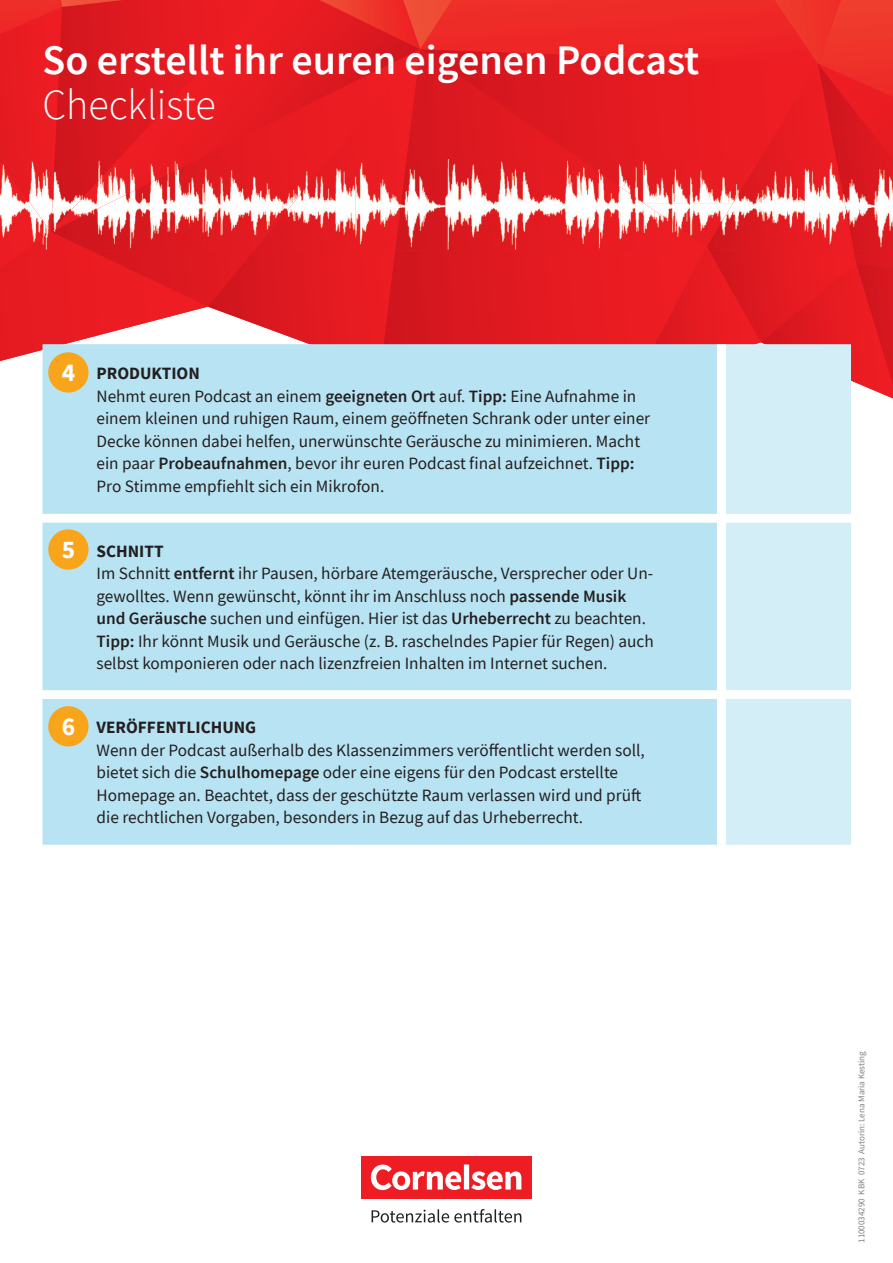
<style>
.page{position:relative;width:893px;height:1263px;background:#fff}
.page>*{position:absolute;margin:0;border:0;box-sizing:border-box;transform-origin:0 0}
.t1{font:600 42px "CV Source Sans";color:#fff}
.t2{font:300 42px "CV Source Sans";color:#fff}
.t3{font:700 25.5px "CV Source Sans";color:#fff}
.t4{font:17.25px/22.5px "CV Source Sans";color:#231f20}
.t5{font:700 17.25px "CV Source Sans";color:#231f20}
.t6{font:9px "CV Source Sans";color:#808285}
.s1{font-weight:700}
.s2{font-weight:600}
</style>
<div class="page">
<svg style="left:0;top:0;width:893px;height:398px;background:#e62c31"></svg>
<img style="left:0;top:160px;width:51px;height:3px">
<img style="left:0;top:163px;width:51px;height:88px">
<img style="left:51px;top:160px;width:139px;height:49px">
<img style="left:97px;top:163px;width:93px;height:88px">
<img style="left:190px;top:160px;width:64px;height:91px">
<img style="left:51px;top:209px;width:46px;height:42px">
<img style="left:254px;top:160px;width:152px;height:91px">
<div style="left:43px;top:344px;width:674px;height:501px;background:#b8e3f2"></div>
<div style="left:726px;top:344px;width:125px;height:501px;background:#d3eef6"></div>
<svg style="left:43px;top:514px;width:674px;height:185px;background:#bee5f3"></svg>
<svg style="left:726px;top:514px;width:125px;height:185px;background:#d7eff6"></svg>
<div style="left:717px;top:344px;width:9px;height:170px;background:#fff"></div>
<div style="left:48px;top:352px;width:41px;height:41px;background:#f9a51b;border-radius:50%"></div>
<div style="left:48px;top:529px;width:41px;height:41px;background:#f9a51b;border-radius:50%"></div>
<div style="left:48px;top:706px;width:41px;height:40px;background:#f9a51b;border-radius:50%"></div>
<div style="left:361px;top:1157px;width:170px;height:42px;background:#ee1d23"></div>
<svg style="left:371px;top:1164px;width:150px;height:26px"></svg>
<svg style="left:372px;top:1209px;width:149px;height:13px"></svg>
<h1 class="t1" style="left:43px;top:32px;width:658px">So erstellt ihr euren eigenen Podcast</h1>
<h1 class="t2" style="left:43px;top:79px;width:175px">Checkliste</h1>
<h2 class="t3" style="left:62px;top:355px;width:15px">4</h2>
<p class="t4" style="left:97px;top:362px;width:555px"><span class="s1">PRODUKTION<br></span>Nehmt euren Podcast an einem <span class="s2">geeigneten Ort</span> auf. <span class="s2">Tipp:</span> Eine Aufnahme in einem kleinen und ruhigen Raum, einem geöffneten Schrank oder unter einer Decke können dabei helfen, unerwünschte Geräusche zu minimieren. Macht ein paar <span class="s2">Probeaufnahmen</span>, bevor ihr euren Podcast final aufzeichnet. <span class="s2">Tipp:<br></span>Pro Stimme empfiehlt sich ein Mikrofon.</p>
<h2 class="t3" style="left:62px;top:532px;width:15px">5</h2>
<p class="t4" style="left:97px;top:539px;width:559px"><span class="s1">SCHNITT<br></span>Im Schnitt <span class="s2">entfernt</span> ihr Pausen, hörbare Atemgeräusche, Versprecher oder Un&shy;gewolltes. Wenn gewünscht, könnt ihr im Anschluss noch <span class="s2">passende Musik und Geräusche</span> suchen und einfügen. Hier ist das <span class="s2">Urheberrecht</span> zu beachten.<br><span class="s2">Tipp:</span> Ihr könnt Musik und Geräusche (z. B. raschelndes Papier für Regen) auch selbst komponieren oder nach lizenzfreien Inhalten im Internet suchen.</p>
<h2 class="t3" style="left:62px;top:709px;width:15px">6</h2>
<p class="t5" style="left:97px;top:716px;width:161px">VERÖFFENTLICHUNG</p>
<p class="t4" style="left:97px;top:739px;width:550px">Wenn der Podcast außerhalb des Klassenzimmers veröffentlicht werden soll, bietet sich die <span class="s2">Schulhomepage</span> oder eine eigens für den Podcast erstellte Homepage an. Beachtet, dass der geschützte Raum verlassen wird und prüft die rechtlichen Vorgaben, besonders in Bezug auf das Urheberrecht.</p>
<p class="t6" style="left:856px;top:1243px;width:193px;rotate:-90deg">1100034290 KBK 0723 Autorin: Lena Maria Kesting</p>
</div>
